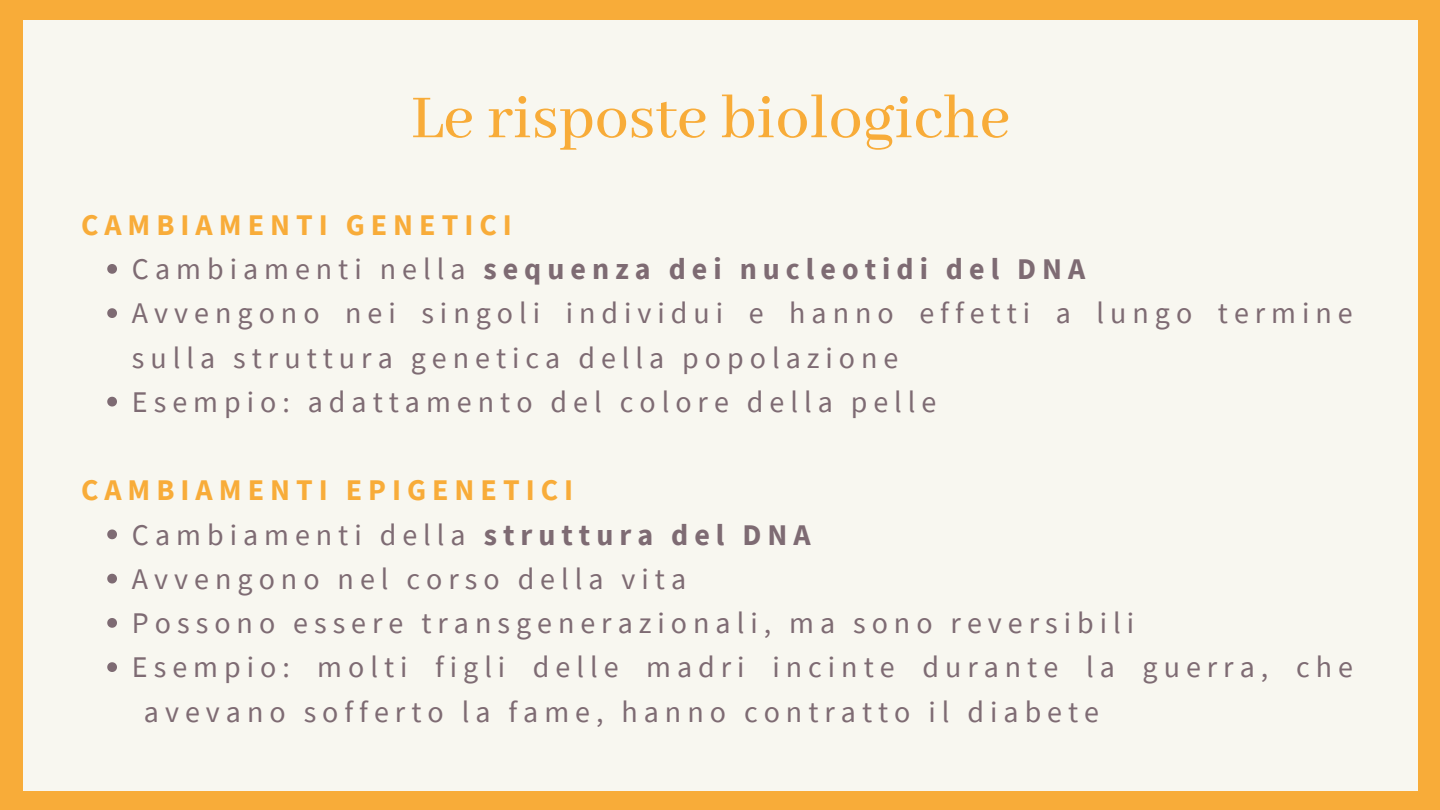
<style>
.page{position:relative;width:1440px;height:810px;background:#f8ac39}
.page>*{position:absolute;margin:0;border:0;box-sizing:border-box;transform-origin:0 0}
.t1{font:500 67.2px "Abhaya Libre";color:#f8ac39}
.t2{font:30px/44.2px "Source Sans Pro";letter-spacing:.2em;color:#7e6b73}
.t3{font:700 30px "Source Sans Pro";letter-spacing:.2em;color:#f8ac39}
.s1{font-weight:700}
</style>
<div class="page">
<div style="left:23px;top:20px;width:1394px;height:771px;background:#f8f7f0"></div>
<svg style="left:107px;top:264px;width:10px;height:10px"></svg>
<svg style="left:107px;top:308px;width:10px;height:10px"></svg>
<svg style="left:107px;top:397px;width:10px;height:10px"></svg>
<svg style="left:107px;top:530px;width:10px;height:9px"></svg>
<svg style="left:107px;top:574px;width:10px;height:10px"></svg>
<svg style="left:107px;top:618px;width:10px;height:10px"></svg>
<svg style="left:107px;top:662px;width:10px;height:10px"></svg>
<h1 class="t1" style="left:411px;top:81px;width:601px">Le risposte biologiche</h1>
<p class="t3" style="left:81px;top:205px;width:432px">CAMBIAMENTI GENETICI</p>
<p class="t2" style="left:132px;top:246px;width:1222px">Cambiamenti nella <span class="s1">sequenza dei nucleotidi del DNA<br></span>Avvengono nei singoli individui e hanno effetti a lungo termine sulla struttura genetica della popolazione<br>Esempio: adattamento del colore della pelle</p>
<p class="t3" style="left:81px;top:471px;width:494px">CAMBIAMENTI EPIGENETICI</p>
<p class="t2" style="left:132px;top:512px;width:680px">Cambiamenti della <span class="s1">struttura del DNA</span></p>
<p class="t2" style="left:132px;top:556px;width:556px">Avvengono nel corso della vita</p>
<p class="t2" style="left:132px;top:600px;width:1004px">Possono essere transgenerazionali, ma sono reversibili</p>
<p class="t2" style="left:132px;top:644px;width:1222px">Esempio: molti figli delle madri incinte durante la guerra, che</p>
<p class="t2" style="left:144px;top:689px;width:957px">avevano sofferto la fame, hanno contratto il diabete</p>
</div>
